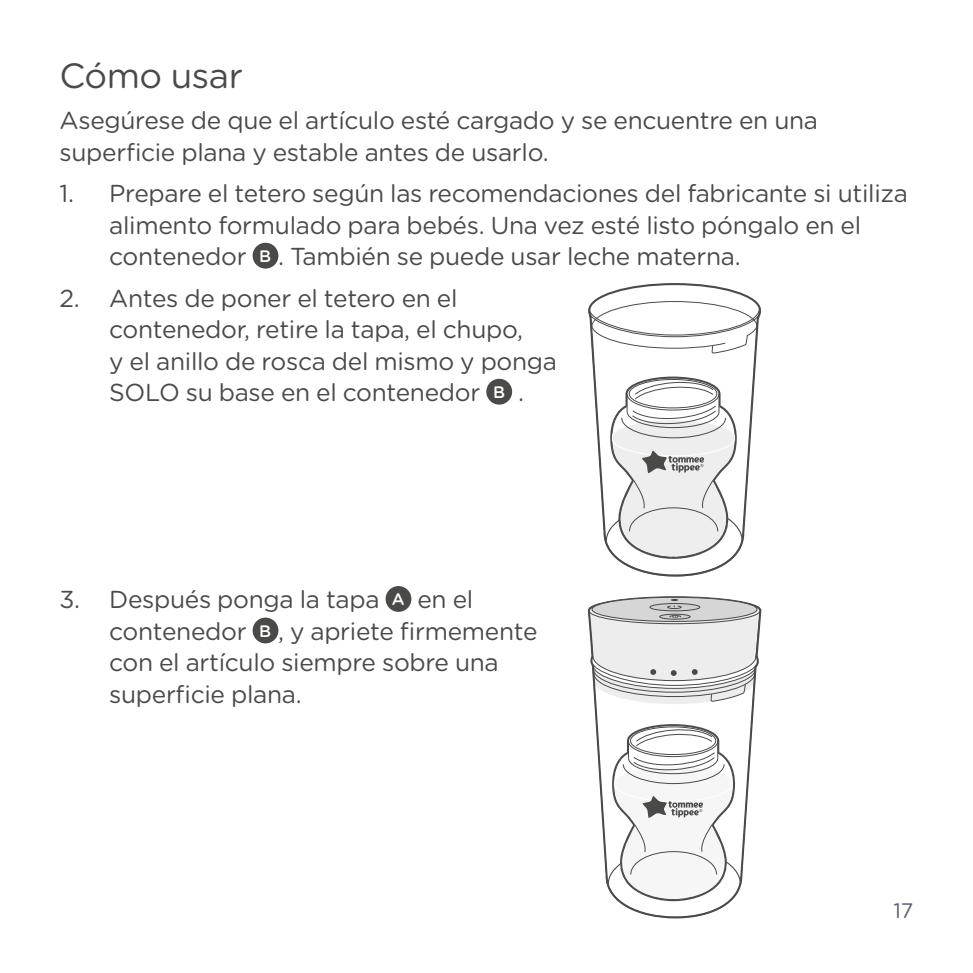
<style>
.page{position:relative;width:973px;height:973px;background:#fff}
.page>*{position:absolute;margin:0;border:0;box-sizing:border-box;transform-origin:0 0}
.t1{font:35px "Gotham Rounded";letter-spacing:-.015em;color:#4a4a49}
.t2{font:24.5px/31.5px "Gotham Rounded";letter-spacing:-.015em;color:#4a4a49}
.t3{font:21px "Gotham Rounded";color:#5c5f70}
.s1{font-weight:500;font-size:16.8px;color:#fff}
</style>
<div class="page">
<div style="left:252px;top:243px;width:26px;height:25px;background:#4a4a49;border-radius:50%"></div>
<div style="left:486px;top:379px;width:26px;height:25px;background:#4a4a49;border-radius:50%"></div>
<div style="left:385px;top:586px;width:26px;height:25px;background:#4a4a49;border-radius:50%"></div>
<div style="left:252px;top:617px;width:26px;height:26px;background:#4a4a49;border-radius:50%"></div>
<svg style="left:588px;top:283px;width:173px;height:293px"></svg>
<svg style="left:588px;top:596px;width:172px;height:322px"></svg>
<h1 class="t1" style="left:60px;top:51px;width:185px">Cómo usar</h1>
<p class="t2" style="left:60px;top:103px;width:760px">Asegúrese de que el artículo esté cargado y se encuentre en una superficie plana y estable antes de usarlo.</p>
<p class="t2" style="left:109px;top:176px;width:800px;text-indent:-50px">1. Prepare el tetero según las recomendaciones del fabricante si utiliza alimento formulado para bebés. Una vez esté listo póngalo en el contenedor <span class="s1">B</span> . También se puede usar leche materna.</p>
<p class="t2" style="left:109px;top:281px;width:449px;text-indent:-50px">2. Antes de poner el tetero en el contenedor, retire la tapa, el chupo,<br>y el anillo de rosca del mismo y ponga SOLO su base en el contenedor <span class="s1">B</span> .</p>
<p class="t2" style="left:109px;top:582px;width:430px;text-indent:-50px">3. Después ponga la tapa <span class="s1">A</span> en el contenedor <span class="s1">B</span> , y apriete firmemente con el artículo siempre sobre una superficie plana.</p>
<p class="t3" style="left:893px;top:895px;width:22px">17</p>
</div>
